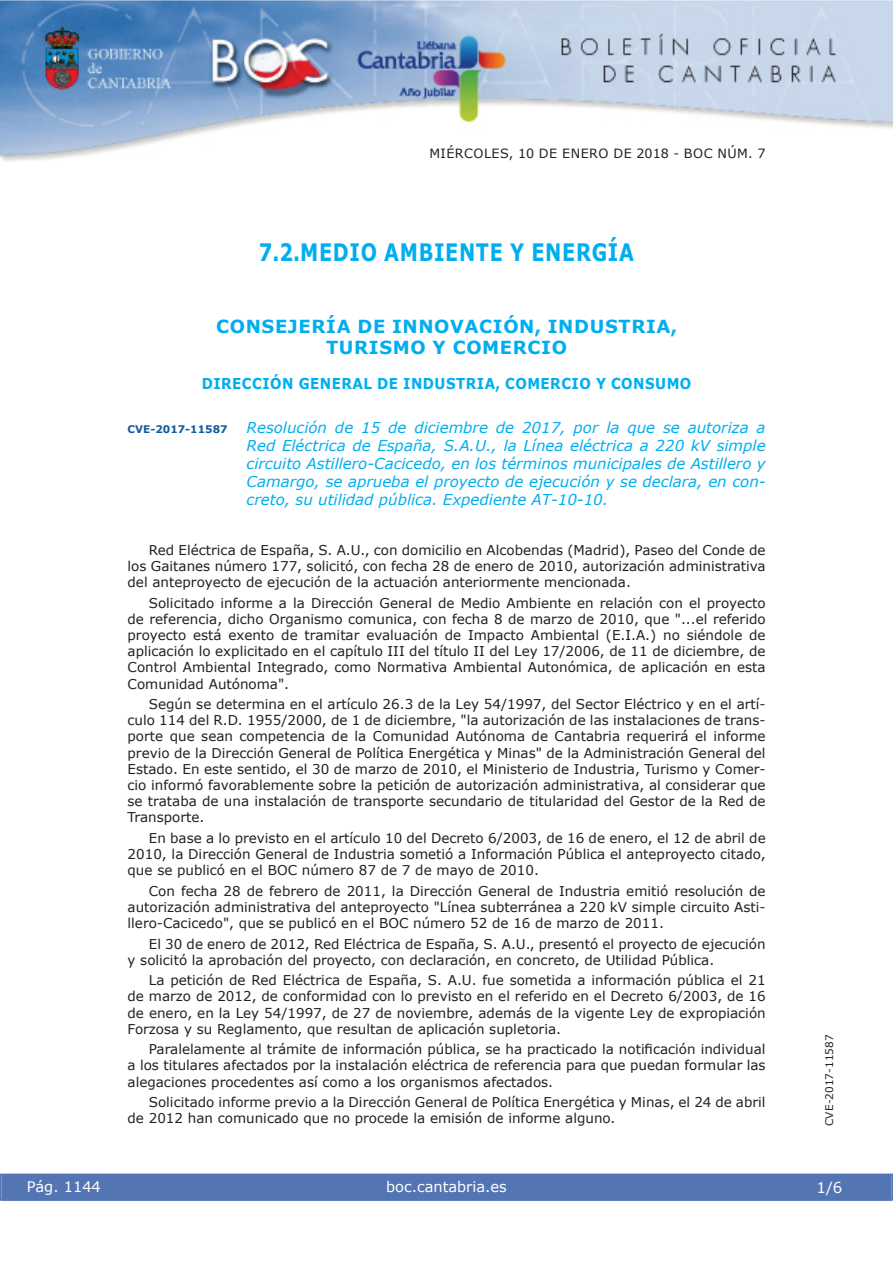
<style>
.page{position:relative;width:893px;height:1263px;background:#fff}
.page>*{position:absolute;margin:0;border:0;box-sizing:border-box;transform-origin:0 0}
.t1{font:700 24px "Verdana";letter-spacing:.035em;color:#00aeef;scale:.8 1}
.t2{font:700 18px/21px "Verdana";letter-spacing:.035em;color:#00aeef;text-align:center}
.t3{font:italic 15px/18px "Verdana";color:#00aeef;text-align:justify}
.t4{font:700 15px "Verdana";letter-spacing:.035em;color:#00aeef;scale:.9 1}
.t5{font:15px "Verdana";color:#fff}
.t6{font:14.55px "Verdana";color:#fff}
.t7{font:13.5px/16.2px "Verdana";color:#231f20;text-align:justify}
.t8{font:12.75px "Verdana";letter-spacing:.035em;color:#231f20}
.t9{font:10.5px "Verdana";color:#231f20}
.t10{font:700 10.5px "Verdana";color:#165aa2}
</style>
<div class="page">
<img style="left:0;top:0;width:893px;height:161px">
<div style="left:1px;top:1174px;width:890px;height:27px;background:#5375b3"></div>
<div style="left:0;top:1174px;width:893px;height:27px;border:1px solid #5375b3"></div>
<p class="t8" style="left:429px;top:145px;width:338px">MIÉRCOLES, 10 DE ENERO DE 2018 - BOC NÚM. 7</p>
<h1 class="t1" style="left:259px;top:237px;width:470px">7.2.MEDIO AMBIENTE Y ENERGÍA</h1>
<h2 class="t2" style="left:216px;top:315px;width:463px">CONSEJERÍA DE INNOVACIÓN, INDUSTRIA,<br>TURISMO Y COMERCIO</h2>
<p class="t4" style="left:202px;top:374px;width:546px">DIRECCIÓN GENERAL DE INDUSTRIA, COMERCIO Y CONSUMO</p>
<p class="t10" style="left:128px;top:422px;width:102px">CVE-2017-11587</p>
<p class="t3" style="left:247px;top:418px;width:520px">Resolución de 15 de diciembre de 2017, por la que se autoriza a Red Eléctrica de España, S.A.U., la Línea eléctrica a 220 kV simple circuito Astillero-Cacicedo, en los términos municipales de Astillero y Camargo, se aprueba el proyecto de ejecución y se declara, en con&shy;creto, su utilidad pública. Expediente AT-10-10.</p>
<p class="t7" style="left:128px;top:541px;width:639px;text-indent:21px">Red Eléctrica de España, S. A.U., con domicilio en Alcobendas (Madrid), Paseo del Conde de los Gaitanes número 177, solicitó, con fecha 28 de enero de 2010, autorización administrativa del anteproyecto de ejecución de la actuación anteriormente mencionada.</p>
<p class="t7" style="left:128px;top:594px;width:640px;text-indent:21px">Solicitado informe a la Dirección General de Medio Ambiente en relación con el proyecto de referencia, dicho Organismo comunica, con fecha 8 de marzo de 2010, que "...el referido proyecto está exento de tramitar evaluación de Impacto Ambiental (E.I.A.) no siéndole de aplicación lo explicitado en el capítulo III del título II del Ley 17/2006, de 11 de diciembre, de Control Ambiental Integrado, como Normativa Ambiental Autonómica, de aplicación en esta Comunidad Autónoma".</p>
<p class="t7" style="left:128px;top:696px;width:639px;text-indent:21px">Según se determina en el artículo 26.3 de la Ley 54/1997, del Sector Eléctrico y en el artí&shy;culo 114 del R.D. 1955/2000, de 1 de diciembre, "la autorización de las instalaciones de trans&shy;porte que sean competencia de la Comunidad Autónoma de Cantabria requerirá el informe previo de la Dirección General de Política Energética y Minas" de la Administración General del Estado. En este sentido, el 30 de marzo de 2010, el Ministerio de Industria, Turismo y Comer&shy;cio informó favorablemente sobre la petición de autorización administrativa, al considerar que se trataba de una instalación de transporte secundario de titularidad del Gestor de la Red de Transporte.</p>
<p class="t7" style="left:128px;top:829px;width:640px;text-indent:21px">En base a lo previsto en el artículo 10 del Decreto 6/2003, de 16 de enero, el 12 de abril de 2010, la Dirección General de Industria sometió a Información Pública el anteproyecto citado, que se publicó en el BOC número 87 de 7 de mayo de 2010.</p>
<p class="t7" style="left:128px;top:882px;width:639px;text-indent:21px">Con fecha 28 de febrero de 2011, la Dirección General de Industria emitió resolución de autorización administrativa del anteproyecto "Línea subterránea a 220 kV simple circuito Asti&shy;llero-Cacicedo", que se publicó en el BOC número 52 de 16 de marzo de 2011.</p>
<p class="t7" style="left:128px;top:935px;width:639px;text-indent:21px">El 30 de enero de 2012, Red Eléctrica de España, S. A.U., presentó el proyecto de ejecución y solicitó la aprobación del proyecto, con declaración, en concreto, de Utilidad Pública.</p>
<p class="t7" style="left:128px;top:972px;width:640px;text-indent:21px">La petición de Red Eléctrica de España, S. A.U. fue sometida a información pública el 21 de marzo de 2012, de conformidad con lo previsto en el referido en el Decreto 6/2003, de 16 de enero, en la Ley 54/1997, de 27 de noviembre, además de la vigente Ley de expropiación Forzosa y su Reglamento, que resultan de aplicación supletoria.</p>
<p class="t7" style="left:128px;top:1041px;width:639px;text-indent:21px">Paralelamente al trámite de información pública, se ha practicado la notificación individual a los titulares afectados por la instalación eléctrica de referencia para que puedan formular las alegaciones procedentes así como a los organismos afectados.</p>
<p class="t7" style="left:128px;top:1094px;width:639px;text-indent:21px">Solicitado informe previo a la Dirección General de Política Energética y Minas, el 24 de abril de 2012 han comunicado que no procede la emisión de informe alguno.</p>
<p class="t6" style="left:27px;top:1177px;width:76px">Pág. 1144</p>
<p class="t6" style="left:386px;top:1178px;width:122px">boc.cantabria.es</p>
<p class="t9" style="left:823px;top:1126px;width:93px;rotate:-90deg">CVE-2017-11587</p>
<p class="t5" style="left:816px;top:1178px;width:27px">1/6</p>
</div>
